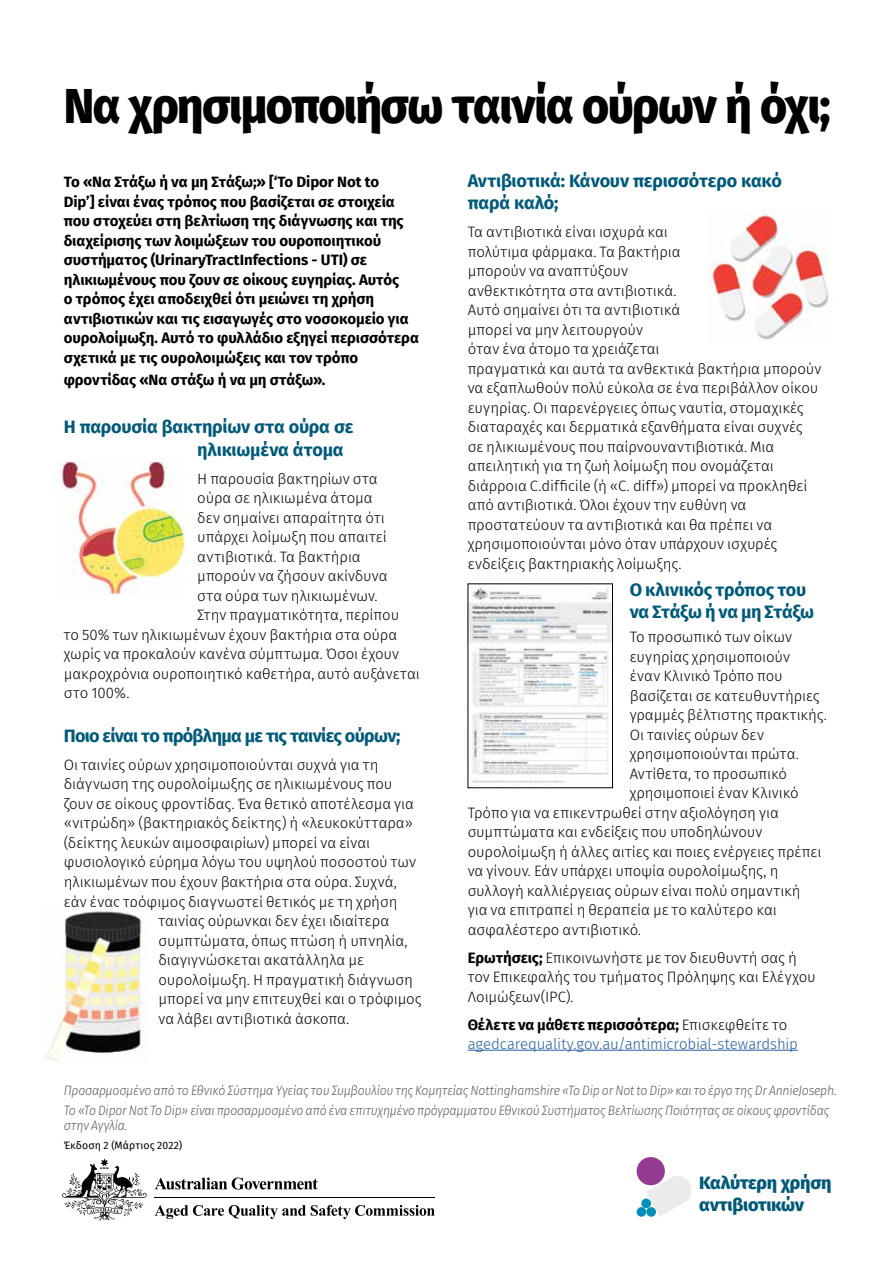
<style>
.page{position:relative;width:893px;height:1263px;background:#fff}
.page>*{position:absolute;margin:0;border:0;box-sizing:border-box;transform-origin:0 0}
.t1{font:800 49.5px "Fira Sans";letter-spacing:-.035em;color:#000;scale:.94 1}
.t2{font:700 18px/22.5px "Fira Sans";letter-spacing:-.015em;color:#005978}
.t3{font:700 18px "Fira Sans";letter-spacing:-.04em;color:#005978}
.t4{font:800 18px/22.5px "Fira Sans";letter-spacing:-.01em;color:#005978}
.t5{font:300 15px/19.5px "Fira Sans";color:#000}
.t6{font:700 15px/19.5px "Fira Sans";letter-spacing:-.005em;color:#000}
.t7{font:300 15px/19.5px "Fira Sans";letter-spacing:-.01em;color:#215e9e}
.t8{font:italic 300 13.5px/19.2px "Fira Sans";letter-spacing:-.02em;color:#58595b;scale:.91 1}
.t9{font:10.5px "Fira Sans";letter-spacing:.01em;color:#000}
.s1{font-weight:700}
.s2{font-weight:700;color:#000}
.s3{color:#000}
</style>
<div class="page">
<img style="left:62px;top:460px;width:124px;height:135px">
<img style="left:46px;top:911px;width:99px;height:151px">
<hr style="left:468px;top:1050px;width:330px;height:1px;background:#215e9e">
<img style="left:707px;top:210px;width:122px;height:130px">
<img style="left:470px;top:586px;width:141px;height:198px">
<div style="left:637px;top:1157px;width:28px;height:28px;background:#933b91;border-radius:50%"></div>
<div style="left:637px;top:1207px;width:9px;height:10px;background:#0090b9;border-radius:50%"></div>
<div style="left:641px;top:1198px;width:10px;height:10px;background:#0090b9;border-radius:50%"></div>
<svg style="left:646px;top:1178px;width:37px;height:39px"></svg>
<div style="left:663px;top:1176px;width:29px;height:28px;background:#ebebec;border-radius:50%"></div>
<svg style="left:155px;top:1205px;width:280px;height:14px"></svg>
<svg style="left:155px;top:1177px;width:163px;height:12px"></svg>
<svg style="left:62px;top:1158px;width:85px;height:62px"></svg>
<hr style="left:155px;top:1197px;width:280px;height:1px;background:#000">
<h1 class="t1" style="left:64px;top:63px;width:817px">Να χρησιμοποιήσω ταινία ούρων ή όχι;</h1>
<p class="t2" style="left:468px;top:168px;width:316px">Αντιβιοτικά: Κάνουν περισσότερο κακό παρά καλό;</p>
<p class="t5" style="left:468px;top:222px;width:355px">Τα αντιβιοτικά είναι ισχυρά και<br>πολύτιμα φάρμακα. Τα βακτήρια<br>μπορούν να αναπτύξουν<br>ανθεκτικότητα στα αντιβιοτικά.<br>Αυτό σημαίνει ότι τα αντιβιοτικά<br>μπορεί να μην λειτουργούν<br>όταν ένα άτομο τα χρειάζεται<br>πραγματικά και αυτά τα ανθεκτικά βακτήρια μπορούν να εξαπλωθούν πολύ εύκολα σε ένα περιβάλλον οίκου ευγηρίας. Οι παρενέργειες όπως ναυτία, στομαχικές διαταραχές και δερματικά εξανθήματα είναι συχνές σε ηλικιωμένους που παίρνουναντιβιοτικά. Μια απειλητική για τη ζωή λοίμωξη που ονομάζεται διάρροια C.difficile (ή «C. diff») μπορεί να προκληθεί από αντιβιοτικά. Όλοι έχουν την ευθύνη να προστατεύουν τα αντιβιοτικά και θα πρέπει να χρησιμοποιούνται μόνο όταν υπάρχουν ισχυρές ενδείξεις βακτηριακής λοίμωξης.</p>
<p class="t2" style="left:630px;top:577px;width:186px">Ο κλινικός τρόπος του να Στάξω ή να μη Στάξω</p>
<p class="t5" style="left:630px;top:627px;width:164px">Το προσωπικό των οίκων</p>
<p class="t5" style="left:630px;top:646px;width:162px">ευγηρίας χρησιμοποιούν</p>
<p class="t5" style="left:630px;top:666px;width:154px">έναν Κλινικό Τρόπο που</p>
<p class="t5" style="left:630px;top:685px;width:191px">βασίζεται σε κατευθυντήριες</p>
<p class="t5" style="left:630px;top:705px;width:199px">γραμμές βέλτιστης πρακτικής.</p>
<p class="t5" style="left:630px;top:724px;width:136px">Οι ταινίες ούρων δεν</p>
<p class="t5" style="left:630px;top:744px;width:171px">χρησιμοποιούνται πρώτα.</p>
<p class="t5" style="left:630px;top:763px;width:159px">Αντίθετα, το προσωπικό</p>
<p class="t5" style="left:630px;top:783px;width:171px">χρησιμοποιεί έναν Κλινικό</p>
<p class="t5" style="left:468px;top:802px;width:313px">Τρόπο για να επικεντρωθεί στην αξιολόγηση για</p>
<p class="t5" style="left:468px;top:822px;width:296px">συμπτώματα και ενδείξεις που υποδηλώνουν</p>
<p class="t5" style="left:468px;top:841px;width:355px">ουρολοίμωξη ή άλλες αιτίες και ποιες ενέργειες πρέπει</p>
<p class="t5" style="left:468px;top:861px;width:312px">να γίνουν. Εάν υπάρχει υποψία ουρολοίμωξης, η</p>
<p class="t5" style="left:468px;top:880px;width:334px">συλλογή καλλιέργειας ούρων είναι πολύ σημαντική</p>
<p class="t5" style="left:468px;top:900px;width:310px">για να επιτραπεί η θεραπεία με το καλύτερο και</p>
<p class="t5" style="left:468px;top:919px;width:175px">ασφαλέστερο αντιβιοτικό.</p>
<p class="t5" style="left:468px;top:947px;width:349px"><span class="s1">Ερωτήσεις;</span> Επικοινωνήστε με τον διευθυντή σας ή τον Επικεφαλής του τμήματος Πρόληψης και Ελέγχου<br>Λοιμώξεων(IPC).</p>
<p class="t7" style="left:468px;top:1014px;width:332px"><span class="s2">Θέλετε να μάθετε περισσότερα;</span> <span class="s3">Επισκεφθείτε το </span>agedcarequality.gov.au/antimicrobial-stewardship</p>
<p class="t8" style="left:64px;top:1081px;width:851px">Προσαρμοσμένο από το Εθνικό Σύστημα Υγείας του Συμβουλίου της Κομητείας Nottinghamshire «To Dip or Not to Dip» και το έργο της Dr AnnieJoseph.<br>Το «To Dipor Not To Dip» είναι προσαρμοσμένο από ένα επιτυχημένο πρόγραμματου Εθνικού Συστήματος Βελτίωσης Ποιότητας σε οίκους φροντίδας</p>
<p class="t8" style="left:64px;top:1115px;width:71px">στην Αγγλία.</p>
<p class="t6" style="left:64px;top:171px;width:357px">Το «Να Στάξω ή να μη Στάξω;» [‘To Dipor Not to<br>Dip’] είναι ένας τρόπος που βασίζεται σε στοιχεία που στοχεύει στη βελτίωση της διάγνωσης και της διαχείρισης των λοιμώξεων του ουροποιητικού συστήματος (UrinaryTractInfections - UTI) σε ηλικιωμένους που ζουν σε οίκους ευγηρίας. Αυτός<br>ο τρόπος έχει αποδειχθεί ότι μειώνει τη χρήση αντιβιοτικών και τις εισαγωγές στο νοσοκομείο για ουρολοίμωξη. Αυτό το φυλλάδιο εξηγεί περισσότερα σχετικά με τις ουρολοιμώξεις και τον τρόπο</p>
<p class="t6" style="left:64px;top:369px;width:263px">φροντίδας «Να στάξω ή να μη στάξω».</p>
<p class="t2" style="left:197px;top:414px;width:158px;text-indent:-134px">Η παρουσία βακτηρίων στα ούρα σε ηλικιωμένα άτομα</p>
<p class="t5" style="left:197px;top:469px;width:182px">Η παρουσία βακτηρίων στα</p>
<p class="t5" style="left:197px;top:488px;width:177px">ούρα σε ηλικιωμένα άτομα</p>
<p class="t5" style="left:197px;top:508px;width:189px">δεν σημαίνει απαραίτητα ότι</p>
<p class="t5" style="left:197px;top:527px;width:191px">υπάρχει λοίμωξη που απαιτεί</p>
<p class="t5" style="left:197px;top:547px;width:165px">αντιβιοτικά. Τα βακτήρια</p>
<p class="t5" style="left:197px;top:566px;width:192px">μπορούν να ζήσουν ακίνδυνα</p>
<p class="t5" style="left:197px;top:586px;width:182px">στα ούρα των ηλικιωμένων.</p>
<p class="t5" style="left:197px;top:605px;width:203px">Στην πραγματικότητα, περίπου</p>
<p class="t5" style="left:64px;top:625px;width:335px">το 50% των ηλικιωμένων έχουν βακτήρια στα ούρα</p>
<p class="t5" style="left:64px;top:644px;width:337px">χωρίς να προκαλούν κανένα σύμπτωμα. Όσοι έχουν</p>
<p class="t5" style="left:64px;top:664px;width:358px">μακροχρόνια ουροποιητικό καθετήρα, αυτό αυξάνεται</p>
<p class="t5" style="left:64px;top:683px;width:67px">στο 100%.</p>
<p class="t3" style="left:64px;top:720px;width:338px">Ποιο είναι το πρόβλημα με τις ταινίες ούρων;</p>
<p class="t5" style="left:64px;top:755px;width:316px">Οι ταινίες ούρων χρησιμοποιούνται συχνά για τη</p>
<p class="t5" style="left:64px;top:774px;width:330px">διάγνωση της ουρολοίμωξης σε ηλικιωμένους που</p>
<p class="t5" style="left:64px;top:794px;width:352px">ζουν σε οίκους φροντίδας. Ένα θετικό αποτέλεσμα για</p>
<p class="t5" style="left:64px;top:813px;width:351px">«νιτρώδη» (βακτηριακός δείκτης) ή «λευκοκύτταρα»</p>
<p class="t5" style="left:64px;top:833px;width:308px">(δείκτης λευκών αιμοσφαιρίων) μπορεί να είναι</p>
<p class="t5" style="left:64px;top:852px;width:354px">φυσιολογικό εύρημα λόγω του υψηλού ποσοστού των</p>
<p class="t5" style="left:64px;top:872px;width:335px">ηλικιωμένων που έχουν βακτήρια στα ούρα. Συχνά,</p>
<p class="t5" style="left:64px;top:891px;width:335px">εάν ένας τρόφιμος διαγνωστεί θετικός με τη χρήση</p>
<p class="t5" style="left:158px;top:911px;width:232px">ταινίας ούρωνκαι δεν έχει ιδιαίτερα</p>
<p class="t5" style="left:158px;top:930px;width:251px">συμπτώματα, όπως πτώση ή υπνηλία,</p>
<p class="t5" style="left:158px;top:950px;width:207px">διαγιγνώσκεται ακατάλληλα με</p>
<p class="t5" style="left:158px;top:969px;width:256px">ουρολοίμωξη. Η πραγματική διάγνωση</p>
<p class="t5" style="left:158px;top:989px;width:265px">μπορεί να μην επιτευχθεί και ο τρόφιμος</p>
<p class="t5" style="left:158px;top:1008px;width:192px">να λάβει αντιβιοτικά άσκοπα.</p>
<p class="t9" style="left:64px;top:1137px;width:120px">Έκδοση 2 (Μάρτιος 2022)</p>
<p class="t4" style="left:699px;top:1169px;width:134px">Καλύτερη χρήση αντιβιοτικών</p>
</div>
